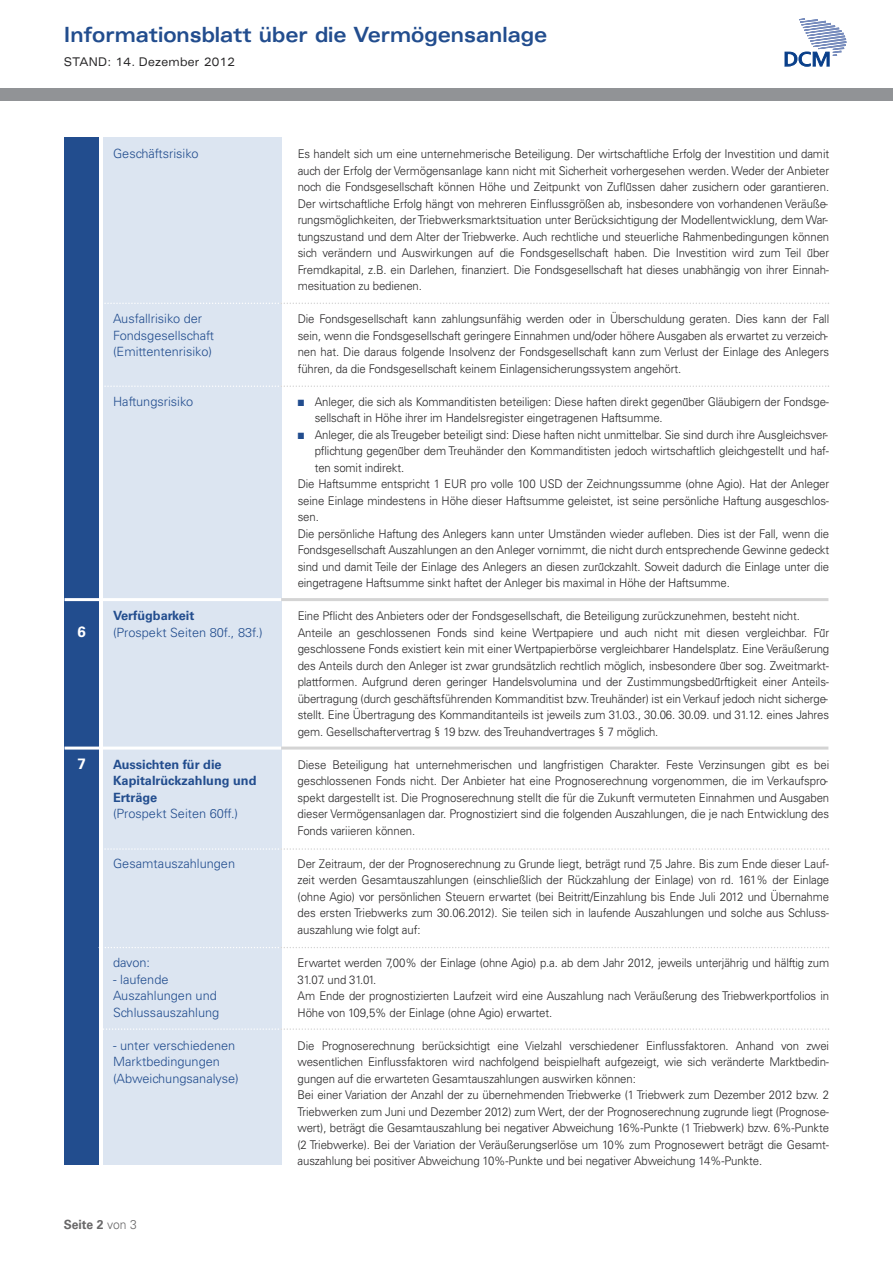
<style>
.page{position:relative;width:893px;height:1263px;background:#fff}
.page>*{position:absolute;margin:0;border:0;box-sizing:border-box;transform-origin:0 0}
.t1{font:700 expanded 21px "Univers";color:#224d8e;scale:.85 1}
.t2{font:700 15px "Univers";color:#fff}
.t3{font:300 12.75px/16.5px "Univers";color:#224d8e}
.t4{font:700 12.75px/16.5px "Univers";color:#224d8e}
.t5{font:700 12.75px "Univers";color:#686768;scale:.95 1}
.t6{font:300 12px/16.5px "Univers";letter-spacing:-.01em;color:#272627;text-align:justify;scale:.95 1}
.t7{font:expanded 12px "Univers";letter-spacing:.025em;color:#272627;scale:.85 1}
.s1{font-weight:300}
.s2{font-family:"Calibri";font-weight:700}
.s3{color:#224d8e}
</style>
<div class="page">
<div style="left:0;top:88px;width:893px;height:13px;background:#919396"></div>
<svg style="left:785px;top:18px;width:61px;height:48px"></svg>
<div style="left:103px;top:138px;width:178px;height:1027px;background:#dce5f1"></div>
<div style="left:65px;top:138px;width:34px;height:1027px;background:#224d8e"></div>
<hr style="left:65px;top:598px;width:216px;height:3px;background:#fff">
<hr style="left:281px;top:598px;width:547px;height:3px;background:#d4d4d4">
<hr style="left:65px;top:746px;width:216px;height:3px;background:#fff">
<hr style="left:281px;top:746px;width:547px;height:3px;background:#d4d4d4">
<svg style="left:104px;top:303px;width:725px;height:1px"></svg>
<svg style="left:104px;top:385px;width:725px;height:2px"></svg>
<svg style="left:104px;top:848px;width:725px;height:2px"></svg>
<svg style="left:105px;top:947px;width:724px;height:1px"></svg>
<svg style="left:103px;top:1028px;width:726px;height:2px"></svg>
<h1 class="t1" style="left:64px;top:27px;width:570px">Informationsblatt über die Vermögensanlage</h1>
<p class="t7" style="left:64px;top:57px;width:203px">STAND: 14. Dezember 2012</p>
<p class="t3" style="left:113px;top:147px;width:87px">Geschäftsrisiko</p>
<p class="t3" style="left:113px;top:312px;width:102px">Ausfallrisiko der<br>Fondsgesellschaft (Emittentenrisiko)</p>
<p class="t3" style="left:113px;top:394px;width:82px">Haftungsrisiko</p>
<p class="t2" style="left:77px;top:626px;width:10px">6</p>
<p class="t4" style="left:113px;top:609px;width:83px">Verfügbarkeit</p>
<p class="t3" style="left:113px;top:625px;width:151px">(Prospekt Seiten 80f., 83f.)</p>
<p class="t2" style="left:77px;top:758px;width:10px">7</p>
<p class="t4" style="left:113px;top:757px;width:145px">Aussichten für die<br>Kapitalrückzahlung und<br>Erträge</p>
<p class="t3" style="left:113px;top:807px;width:127px">(Prospekt Seiten 60ff.)</p>
<p class="t3" style="left:113px;top:856px;width:124px">Gesamtauszahlungen</p>
<p class="t3" style="left:113px;top:955px;width:39px">davon:</p>
<p class="t3" style="left:113px;top:972px;width:108px">- laufende<br>Auszahlungen und<br>Schlussauszahlung</p>
<p class="t3" style="left:113px;top:1038px;width:127px">- unter verschiedenen<br>Marktbedingungen (Abweichungsanalyse)</p>
<p class="t5" style="left:64px;top:1220px;width:78px">Seite 2 <span class="s1">von 3</span></p>
<p class="t6" style="left:298px;top:147px;width:561px">Es handelt sich um eine unternehmerische Beteiligung. Der wirtschaftliche Erfolg der Investition und damit auch der Erfolg der Vermögensanlage kann nicht mit Sicherheit vorhergesehen werden. Weder der Anbieter noch die Fondsgesellschaft können Höhe und Zeitpunkt von Zuflus<span class="s2">̈</span>sen daher zusichern oder garantieren.<br>Der wirtschaftliche Erfolg hängt von mehreren Einflussgrößen ab, insbesondere von vorhandenen Veräuße&shy;rungsmöglichkeiten, der Triebwerksmarktsituation unter Berücksichtigung der Modellentwicklung, dem War&shy;tungszustand und dem Alter der Triebwerke. Auch rechtliche und steuerliche Rahmenbedingungen können sich verändern und Auswirkungen auf die Fondsgesellschaft haben. Die Investition wird zum Teil ub<span class="s2">̈</span> er Fremdkapital, z.B. ein Darlehen, finanziert. Die Fondsgesellschaft hat dieses unabhängig von ihrer Einnah&shy;mesituation zu bedienen.</p>
<p class="t6" style="left:298px;top:312px;width:561px">Die Fondsgesellschaft kann zahlungsunfähig werden oder in Überschuldung geraten. Dies kann der Fall sein, wenn die Fondsgesellschaft geringere Einnahmen und/oder höhere Ausgaben als erwartet zu verzeich&shy;nen hat. Die daraus folgende Insolvenz der Fondsgesellschaft kann zum Verlust der Einlage des Anlegers führen, da die Fondsgesellschaft keinem Einlagensicherungssystem angehört.</p>
<p class="t6" style="left:315px;top:394px;width:543px;text-indent:-17px"><span class="s3">■</span> Anleger, die sich als Kommanditisten beteiligen: Diese haften direkt gegenub<span class="s2">̈</span> er Gläubigern der Fondsge&shy;sellschaft in Höhe ihrer im Handelsregister eingetragenen Haftsumme.</p>
<p class="t6" style="left:298px;top:427px;width:560px"><span class="s3">■</span> Anleger, die alsTreugeber beteiligt sind: Diese haften nicht unmittelbar. Sie sind durch ihre Ausgleichsver-</p>
<p class="t6" style="left:315px;top:444px;width:543px">pflichtung gegenub<span class="s2">̈</span> er dem Treuhänder den Kommanditisten jedoch wirtschaftlich gleichgestellt und haf-</p>
<p class="t6" style="left:315px;top:460px;width:96px">ten somit indirekt.</p>
<p class="t6" style="left:298px;top:477px;width:561px">Die Haftsumme entspricht 1 EUR pro volle 100 USD der Zeichnungssumme (ohne Agio). Hat der Anleger</p>
<p class="t6" style="left:298px;top:493px;width:561px">seine Einlage mindestens in Höhe dieser Haftsumme geleistet, ist seine persönliche Haftung ausgeschlos-</p>
<p class="t6" style="left:298px;top:510px;width:24px">sen.</p>
<p class="t6" style="left:298px;top:526px;width:561px">Die persönliche Haftung des Anlegers kann unter Umständen wieder aufleben. Dies ist der Fall, wenn die</p>
<p class="t6" style="left:298px;top:543px;width:561px">Fondsgesellschaft Auszahlungen an den Anleger vornimmt, die nicht durch entsprechende Gewinne gedeckt</p>
<p class="t6" style="left:298px;top:559px;width:561px">sind und damit Teile der Einlage des Anlegers an diesen zuruc<span class="s2">̈</span>kzahlt. Soweit dadurch die Einlage unter die</p>
<p class="t6" style="left:298px;top:576px;width:457px">eingetragene Haftsumme sinkt haftet der Anleger bis maximal in Höhe der Haftsumme.</p>
<p class="t6" style="left:298px;top:609px;width:562px;text-align:left">Eine Pflicht des Anbieters oder der Fondsgesellschaft, die Beteiligung zurückzunehmen, besteht nicht.<br>Anteile an geschlossenen Fonds sind keine Wertpapiere und auch nicht mit diesen vergleichbar. Fur<span class="s2">̈ </span>geschlossene Fonds existiert kein mit einer Wertpapierbörse vergleichbarer Handelsplatz. Eine Veräußerung des Anteils durch den Anleger ist zwar grundsätzlich rechtlich möglich, insbesondere ub<span class="s2">̈</span> er sog. Zweitmarkt&shy;plattformen. Aufgrund deren geringer Handelsvolumina und der Zustimmungsbedur<span class="s2">̈</span>ftigkeit einer Anteils&shy;übertragung (durch geschäftsführenden Kommanditist bzw.Treuhänder) ist ein Verkauf jedoch nicht sicherge&shy;stellt. Eine Übertragung des Kommanditanteils ist jeweils zum 31.03., 30.06. 30.09. und 31.12. eines Jahres gem. Gesellschaftervertrag § 19 bzw. desTreuhandvertrages § 7 möglich.</p>
<p class="t6" style="left:298px;top:757px;width:561px">Diese Beteiligung hat unternehmerischen und langfristigen Charakter. Feste Verzinsungen gibt es bei geschlossenen Fonds nicht. Der Anbieter hat eine Prognoserechnung vorgenommen, die im Verkaufspro&shy;spekt dargestellt ist. Die Prognoserechnung stellt die für die Zukunft vermuteten Einnahmen und Ausgaben dieser Vermögensanlagen dar. Prognostiziert sind die folgenden Auszahlungen, die je nach Entwicklung des Fonds variieren können.</p>
<p class="t6" style="left:298px;top:856px;width:561px">Der Zeitraum, der der Prognoserechnung zu Grunde liegt, beträgt rund 7,5 Jahre. Bis zum Ende dieser Lauf&shy;zeit werden Gesamtauszahlungen (einschließlich der Rückzahlung der Einlage) von rd. 161% der Einlage (ohne Agio) vor persönlichen Steuern erwartet (bei Beitritt/Einzahlung bis Ende Juli 2012 und Übernahme des ersten Triebwerks zum 30.06.2012). Sie teilen sich in laufende Auszahlungen und solche aus Schluss&shy;auszahlung wie folgt auf:</p>
<p class="t6" style="left:298px;top:955px;width:561px;text-align:left">Erwartet werden 7,00% der Einlage (ohne Agio) p.a. ab dem Jahr 2012, jeweils unterjährig und hälftig zum 31.07. und 31.01.<br>Am Ende der prognostizierten Laufzeit wird eine Auszahlung nach Veräußerung des Triebwerkportfolios in Höhe von 109,5% der Einlage (ohne Agio) erwartet.</p>
<p class="t6" style="left:298px;top:1038px;width:561px;text-align:left">Die Prognoserechnung berücksichtigt eine Vielzahl verschiedener Einflussfaktoren. Anhand von zwei wesentlichen Einflussfaktoren wird nachfolgend beispielhaft aufgezeigt, wie sich veränderte Marktbedin&shy;gungen auf die erwarteten Gesamtauszahlungen auswirken können:<br>Bei einer Variation der Anzahl der zu übernehmenden Triebwerke (1 Triebwerk zum Dezember 2012 bzw. 2<br>Triebwerken zum Juni und Dezember 2012) zum Wert, der der Prognoserechnung zugrunde liegt (Prognose&shy;wert), beträgt die Gesamtauszahlung bei negativer Abweichung 16%-Punkte (1 Triebwerk) bzw. 6%-Punkte (2 Triebwerke). Bei der Variation der Veräußerungserlöse um 10% zum Prognosewert beträgt die Gesamt&shy;auszahlung bei positiver Abweichung 10%-Punkte und bei negativer Abweichung 14%-Punkte.</p>
</div>
